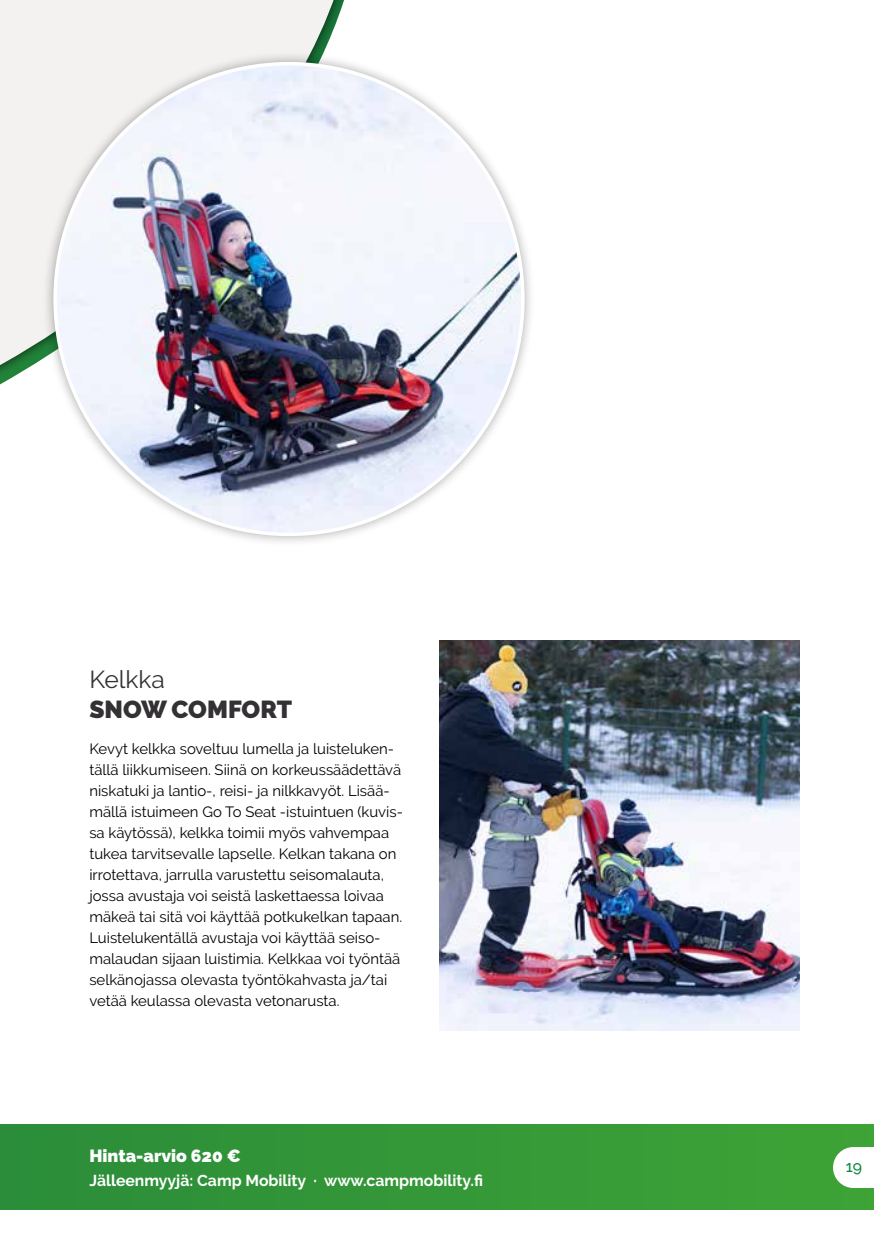
<style>
.page{position:relative;width:874px;height:1241px;background:#fff}
.page>*{position:absolute;margin:0;border:0;box-sizing:border-box;transform-origin:0 0}
.Tuoteotsikko{font:900 24.5px "Raleway";color:#333133}
.Tuoteotsikko_ylä{font:24.5px "Raleway";color:#333133}
.Hintatiedot{font:900 17.5px "Raleway";color:#fff}
.Hintatiedot-2{font:700 15.75px "Raleway";color:#fff}
.t1{font:500 15.75px "Raleway";color:#0c873f}
.Leipäteksti{font:14.88px/21px "Raleway";color:#000}
</style>
<div class="page">
<div style="left:0;top:1124px;width:873px;height:85px;background:#349838"></div>
<svg style="left:0;top:0;width:344px;height:385px;fill:#f4f2f1"></svg>
<div style="left:42px;top:51px;width:493px;height:496px;background:#000;opacity:.34"></div>
<img style="left:55px;top:64px;width:467px;height:470px">
<img style="left:439px;top:640px;width:360px;height:390px">
<svg style="left:833px;top:1146px;width:40px;height:41px;background:#e6f3e5"></svg>
<p class="Tuoteotsikko_ylä" style="left:89px;top:665px;width:77px">Kelkka</p>
<p class="Tuoteotsikko" style="left:89px;top:694px;width:204px">SNOW COMFORT</p>
<p class="Leipäteksti" style="left:89px;top:737px;width:315px">Kevyt kelkka soveltuu lumella ja luisteluken&shy;tällä liikkumiseen. Siinä on korkeussäädettävä niskatuki ja lantio-, reisi- ja nilkkavyöt. Lisää&shy;mällä istuimeen Go To Seat -istuintuen (kuvis&shy;sa käytössä), kelkka toimii myös vahvempaa tukea tarvitsevalle lapselle. Kelkan takana on irrotettava, jarrulla varustettu seisomalauta, jossa avustaja voi seistä laskettaessa loivaa mäkeä tai sitä voi käyttää potkukelkan tapaan.<br>Luistelukentällä avustaja voi käyttää seiso&shy;malaudan sijaan luistimia. Kelkkaa voi työntää selkänojassa olevasta työntökahvasta ja/tai vetää keulassa olevasta vetonarusta.</p>
<p class="Hintatiedot" style="left:89px;top:1145px;width:153px">Hinta-arvio 620 €</p>
<p class="Hintatiedot-2" style="left:89px;top:1171px;width:395px">Jälleenmyyjä: Camp Mobility · www.campmobility.fi</p>
<p class="t1" style="left:845px;top:1157px;width:18px">19</p>
</div>
